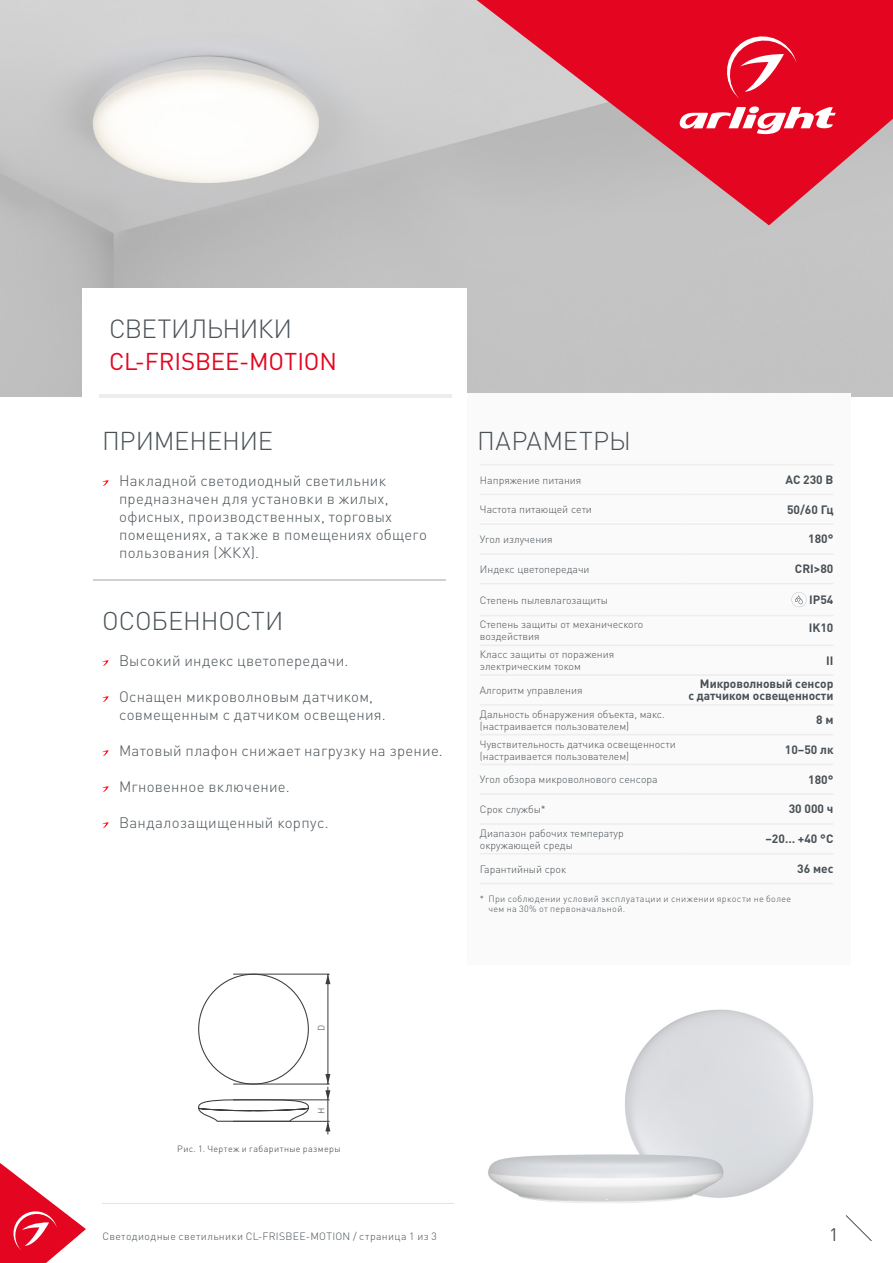
<style>
.page{position:relative;width:893px;height:1263px;background:#fff}
.page>*{position:absolute;margin:0;border:0;box-sizing:border-box;transform-origin:0 0}
.t1{font:300 25.95px "DIN Pro";letter-spacing:-.025em;color:#485156}
.t2{font:300 25.5px "DIN Pro";letter-spacing:-.005em;color:#485156}
.t3{font:300 25.5px "DIN Pro";letter-spacing:.015em;color:#485156}
.t4{font:24px "DIN Pro";letter-spacing:-.005em;color:#e40521}
.t5{font:18px "DIN Pro";color:#485156}
.t6{font:300 15px/18px "DIN Pro";letter-spacing:.02em;color:#485156}
.t7{font:700 12px/12px "DIN Pro";color:#485156;text-align:right}
.t8{font:300 10.5px/12px "DIN Pro";color:#485156}
.t9{font:300 10.5px "DIN Pro";letter-spacing:.035em;color:#485156}
.t10{font:300 9px/10.5px "DIN Pro";letter-spacing:.04em;color:#485156}
.t11{font:300 9px "DIN Pro";letter-spacing:.04em;color:#3c3c3b}
</style>
<div class="page">
<svg style="left:845px;top:1215px;width:27px;height:26px"></svg>
<hr style="left:102px;top:1203px;width:352px;height:1px;background:#e3e3e3">
<img style="left:488px;top:1009px;width:326px;height:194px">
<div style="left:468px;top:393px;width:383px;height:572px;background:#fbfafa"></div>
<hr style="left:99px;top:394px;width:352px;height:3px;background:#ededed">
<hr style="left:94px;top:580px;width:352px;height:1px;background:#d0d0d0">
<svg style="left:102px;top:480px;width:7px;height:6px"></svg>
<svg style="left:102px;top:660px;width:7px;height:6px"></svg>
<svg style="left:102px;top:696px;width:7px;height:6px"></svg>
<svg style="left:102px;top:750px;width:7px;height:6px"></svg>
<svg style="left:102px;top:786px;width:7px;height:6px"></svg>
<svg style="left:102px;top:822px;width:7px;height:6px"></svg>
<hr style="left:480px;top:464px;width:206px;height:1px;background:#ededed">
<hr style="left:686px;top:464px;width:147px;height:1px;background:#ededed">
<hr style="left:480px;top:494px;width:206px;height:1px;background:#ededed">
<hr style="left:686px;top:494px;width:147px;height:1px;background:#ededed">
<hr style="left:480px;top:523px;width:206px;height:2px;background:#ededed">
<hr style="left:686px;top:523px;width:147px;height:2px;background:#ededed">
<hr style="left:480px;top:553px;width:206px;height:2px;background:#ededed">
<hr style="left:686px;top:553px;width:147px;height:2px;background:#ededed">
<hr style="left:480px;top:583px;width:206px;height:1px;background:#ededed">
<hr style="left:686px;top:583px;width:147px;height:1px;background:#ededed">
<hr style="left:480px;top:615px;width:206px;height:1px;background:#ededed">
<hr style="left:480px;top:674px;width:206px;height:2px;background:#ededed">
<hr style="left:686px;top:674px;width:147px;height:2px;background:#ededed">
<hr style="left:480px;top:704px;width:206px;height:2px;background:#ededed">
<hr style="left:686px;top:704px;width:147px;height:2px;background:#ededed">
<hr style="left:480px;top:734px;width:206px;height:1px;background:#ededed">
<hr style="left:686px;top:734px;width:147px;height:1px;background:#ededed">
<hr style="left:480px;top:764px;width:206px;height:1px;background:#ededed">
<hr style="left:686px;top:764px;width:147px;height:1px;background:#ededed">
<hr style="left:686px;top:615px;width:147px;height:1px;background:#ededed">
<hr style="left:480px;top:645px;width:206px;height:1px;background:#ededed">
<hr style="left:686px;top:645px;width:147px;height:1px;background:#ededed">
<hr style="left:480px;top:793px;width:206px;height:2px;background:#ededed">
<hr style="left:686px;top:793px;width:147px;height:2px;background:#ededed">
<hr style="left:480px;top:823px;width:206px;height:2px;background:#ededed">
<hr style="left:686px;top:823px;width:147px;height:2px;background:#ededed">
<hr style="left:480px;top:853px;width:206px;height:1px;background:#ededed">
<hr style="left:686px;top:853px;width:147px;height:1px;background:#ededed">
<hr style="left:480px;top:883px;width:206px;height:1px;background:#ededed">
<hr style="left:686px;top:883px;width:147px;height:1px;background:#ededed">
<svg style="left:791px;top:592px;width:15px;height:15px"></svg>
<svg style="left:198px;top:973px;width:112px;height:149px"></svg>
<hr style="left:233px;top:1099px;width:97px;height:1px;background:#3c3c3b">
<hr style="left:233px;top:1121px;width:97px;height:1px;background:#3c3c3b">
<hr style="left:233px;top:1084px;width:97px;height:1px;background:#3c3c3b">
<hr style="left:233px;top:974px;width:97px;height:1px;background:#3c3c3b">
<hr style="left:328px;top:974px;width:1px;height:110px;background:#3c3c3b">
<svg style="left:325px;top:974px;width:5px;height:10px"></svg>
<svg style="left:325px;top:1074px;width:5px;height:10px"></svg>
<hr style="left:328px;top:1087px;width:1px;height:47px;background:#3c3c3b">
<svg style="left:325px;top:1090px;width:5px;height:10px"></svg>
<svg style="left:325px;top:1121px;width:5px;height:10px"></svg>
<svg style="left:477px;top:0;width:416px;height:225px;background:#d45e6d"></svg>
<svg style="left:677px;top:106px;width:159px;height:31px"></svg>
<svg style="left:722px;top:31px;width:74px;height:68px;background:#e82f46"></svg>
<svg style="left:0;top:1163px;width:86px;height:100px"></svg>
<h1 class="t1" style="left:109px;top:311px;width:185px">СВЕТИЛЬНИКИ</h1>
<h3 class="t4" style="left:109px;top:345px;width:229px">CL-FRISBEE-MOTION</h3>
<h2 class="t2" style="left:102px;top:423px;width:172px">ПРИМЕНЕНИЕ</h2>
<h3 class="t6" style="left:119px;top:471px;width:309px">Накладной светодиодный светильник предназначен для установки в жилых, офисных, производственных, торговых помещениях, а также в помещениях общего пользования (ЖКХ).</h3>
<h2 class="t2" style="left:102px;top:603px;width:183px">ОСОБЕННОСТИ</h2>
<h3 class="t6" style="left:119px;top:651px;width:231px">Высокий индекс цветопередачи.</h3>
<h3 class="t6" style="left:119px;top:687px;width:268px">Оснащен микроволновым датчиком, совмещенным с датчиком освещения.</h3>
<h3 class="t6" style="left:119px;top:741px;width:325px">Матовый плафон снижает нагрузку на зрение.</h3>
<h3 class="t6" style="left:119px;top:777px;width:172px">Мгновенное включение.</h3>
<h3 class="t6" style="left:119px;top:813px;width:211px">Вандалозащищенный корпус.</h3>
<h2 class="t3" style="left:477px;top:423px;width:155px">ПАРАМЕТРЫ</h2>
<p class="t8" style="left:480px;top:473px;width:103px">Напряжение питания</p>
<p class="t7" style="left:785px;top:473px;width:49px">AC 230 В</p>
<p class="t8" style="left:480px;top:503px;width:114px">Частота питающей сети</p>
<p class="t7" style="left:787px;top:503px;width:48px">50/60 Гц</p>
<p class="t8" style="left:480px;top:533px;width:74px">Угол излучения</p>
<p class="t7" style="left:808px;top:532px;width:27px">180°</p>
<p class="t8" style="left:480px;top:563px;width:111px">Индекс цветопередачи</p>
<p class="t7" style="left:795px;top:562px;width:40px">CRI&gt;80</p>
<p class="t8" style="left:480px;top:593px;width:130px">Степень пылевлагозащиты</p>
<p class="t7" style="left:809px;top:593px;width:26px">IP54</p>
<p class="t8" style="left:480px;top:618px;width:165px">Степень защиты от механического воздействия</p>
<p class="t7" style="left:809px;top:621px;width:26px">IK10</p>
<p class="t8" style="left:480px;top:648px;width:136px">Класс защиты от поражения электрическим током</p>
<p class="t7" style="left:826px;top:654px;width:9px">II</p>
<p class="t8" style="left:480px;top:684px;width:104px">Алгоритм управления</p>
<p class="t7" style="left:688px;top:677px;width:147px">Микроволновый сенсор<br>с датчиком освещенности</p>
<p class="t8" style="left:480px;top:707px;width:186px">Дальность обнаружения объекта, макс. (настраивается пользователем)</p>
<p class="t7" style="left:816px;top:713px;width:19px">8 м</p>
<p class="t8" style="left:480px;top:737px;width:197px">Чувствительность датчика освещенности (настраивается пользователем)</p>
<p class="t7" style="left:785px;top:743px;width:50px">10–50 лк</p>
<p class="t8" style="left:480px;top:773px;width:179px">Угол обзора микроволнового сенсора</p>
<p class="t7" style="left:808px;top:773px;width:27px">180°</p>
<p class="t8" style="left:480px;top:803px;width:67px">Срок службы*</p>
<p class="t7" style="left:789px;top:802px;width:46px">30 000 ч</p>
<p class="t8" style="left:480px;top:827px;width:145px">Диапазон рабочих температур окружающей среды</p>
<p class="t7" style="left:765px;top:832px;width:69px">–20… +40 °С</p>
<p class="t8" style="left:480px;top:862px;width:88px">Гарантийный срок</p>
<p class="t7" style="left:797px;top:862px;width:38px">36 мес</p>
<p class="t10" style="left:488px;top:893px;width:304px;text-indent:-9px">* При соблюдении условий эксплуатации и снижении яркости не более чем на 30% от первоначальной.</p>
<p class="t11" style="left:315px;top:1031px;width:8px;rotate:-90deg">D</p>
<p class="t11" style="left:315px;top:1114px;width:8px;rotate:-90deg">H</p>
<p class="t11" style="left:177px;top:1142px;width:165px">Рис. 1. Чертеж и габаритные размеры</p>
<p class="t9" style="left:102px;top:1229px;width:336px">Светодиодные светильники CL-FRISBEE-MOTION / страница 1 из 3</p>
<h3 class="t5" style="left:829px;top:1222px;width:11px">1</h3>
</div>
